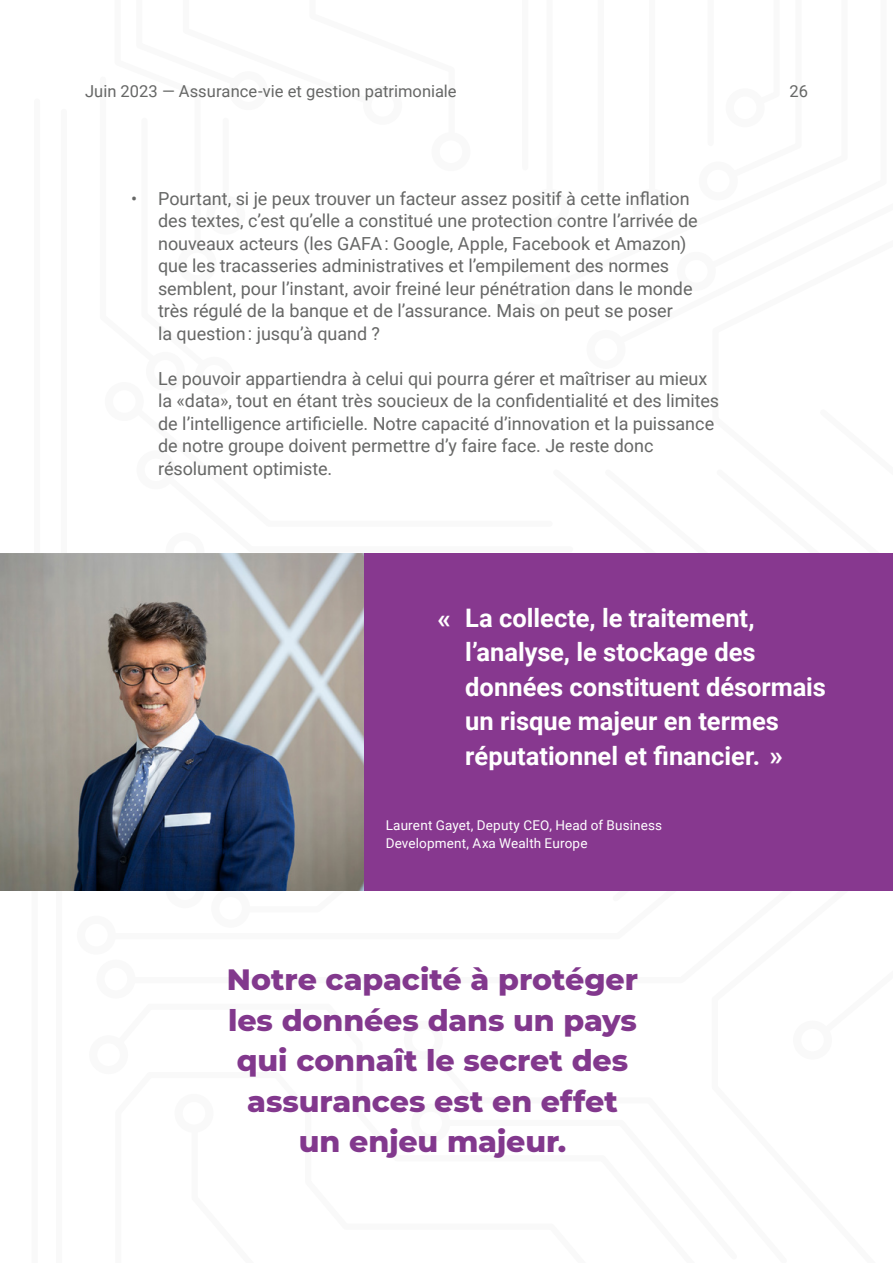
<style>
.page{position:relative;width:893px;height:1263px;background:#fff}
.page>*{position:absolute;margin:0;border:0;box-sizing:border-box;transform-origin:0 0}
.Corps{font:800 30px/40.5px "Montserrat";color:#82388d;text-align:center}
.Corps-2{font:700 27px "Roboto";color:#fff}
.Corps-3{font:700 25.5px/34.5px "Roboto";color:#fff}
.t1{font:18px/22.5px "Roboto";color:#666766}
.t2{font:16.5px "Roboto";color:#666766}
.Corps-4{font:13.5px/18px "Roboto";letter-spacing:.01em;color:#fff}
.s1{font-size:27px}
</style>
<div class="page">
<div style="left:56px;top:799px;width:6px;height:464px;background:#f9f9f9"></div>
<div style="left:61px;top:112px;width:6px;height:520px;background:#f9f9f9"></div>
<div style="left:34px;top:102px;width:6px;height:519px;background:#f9f9f9"></div>
<div style="left:530px;top:189px;width:39px;height:39px;border:8px solid #ccc;border-radius:50%"></div>
<div style="left:522px;top:0;width:6px;height:167px;background:#f9f9f9"></div>
<div style="left:587px;top:330px;width:38px;height:39px;border:8px solid #ccc;border-radius:50%"></div>
<div style="left:195px;top:357px;width:39px;height:39px;border:8px solid #ccc;border-radius:50%"></div>
<div style="left:146px;top:352px;width:39px;height:39px;border:8px solid #ccc;border-radius:50%"></div>
<div style="left:432px;top:132px;width:38px;height:39px;border:8px solid #ccc;border-radius:50%"></div>
<svg style="left:544px;top:189px;width:25px;height:39px"></svg>
<div style="left:518px;top:274px;width:39px;height:39px;border:8px solid #ccc;border-radius:50%"></div>
<div style="left:699px;top:162px;width:39px;height:38px;border:8px solid #ccc;border-radius:50%"></div>
<svg style="left:146px;top:132px;width:312px;height:241px"></svg>
<div style="left:89px;top:1035px;width:39px;height:39px;border:8px solid #ccc;border-radius:50%"></div>
<div style="left:96px;top:960px;width:39px;height:38px;border:8px solid #ccc;border-radius:50%"></div>
<div style="left:77px;top:916px;width:39px;height:38px;border:8px solid #ccc;border-radius:50%"></div>
<div style="left:211px;top:889px;width:39px;height:39px;border:8px solid #ccc;border-radius:50%"></div>
<div style="left:105px;top:382px;width:39px;height:39px;border:8px solid #ccc;border-radius:50%"></div>
<svg style="left:612px;top:184px;width:126px;height:165px"></svg>
<img style="left:0;top:553px;width:364px;height:338px">
<div style="left:364px;top:553px;width:529px;height:338px;background:#87388f"></div>
<p class="t2" style="left:85px;top:80px;width:373px">Juin 2023 — Assurance-vie et gestion patrimoniale</p>
<p class="t2" style="left:790px;top:80px;width:20px">26</p>
<p class="t1" style="left:158px;top:187px;width:541px;text-indent:-27px">• Pourtant, si je peux trouver un facteur assez positif à cette inflation des textes, c’est qu’elle a constitué une protection contre l’arrivée de nouveaux acteurs (les GAFA : Google, Apple, Facebook et Amazon) que les tracasseries administratives et l’empilement des normes semblent, pour l’instant, avoir freiné leur pénétration dans le monde très régulé de la banque et de l’assurance. Mais on peut se poser<br>la question : jusqu’à quand ?</p>
<p class="t1" style="left:158px;top:367px;width:563px">Le pouvoir appartiendra à celui qui pourra gérer et maîtriser au mieux la «data», tout en étant très soucieux de la confidentialité et des limites de l’intelligence artificielle. Notre capacité d’innovation et la puissance de notre groupe doivent permettre d’y faire face. Je reste donc résolument optimiste.</p>
<p class="Corps-2" style="left:437px;top:599px;width:15px">«</p>
<p class="Corps-3" style="left:465px;top:599px;width:362px">La collecte, le traitement, l’analyse, le stockage des données constituent désormais un risque majeur en termes réputationnel et financier. <span class="s1">»</span></p>
<p class="Corps-4" style="left:386px;top:816px;width:278px">Laurent Gayet, Deputy CEO, Head of Business<br>Development, Axa Wealth Europe</p>
<p class="Corps" style="left:227px;top:957px;width:413px">Notre capacité à protéger les données dans un pays qui connaît le secret des assurances est en effet un enjeu majeur.</p>
</div>
